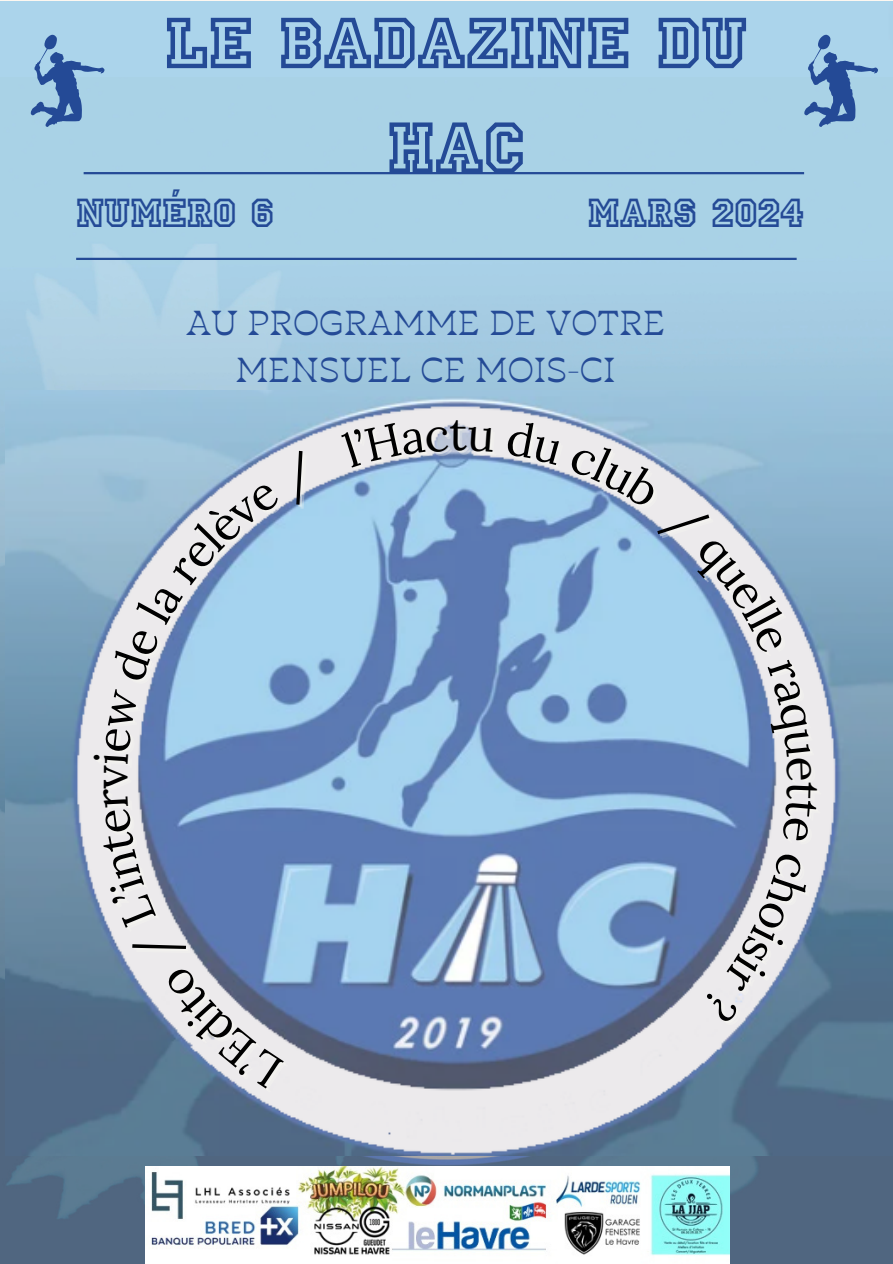
<style>
.page{position:relative;width:893px;height:1264px;background:#fff}
.page>*{position:absolute;margin:0;border:0;box-sizing:border-box;transform-origin:0 0}
.t1{font:75.45px/104.7px "Princetown Com";color:#244a96;text-align:center}
.t2{font:46.5px "Lora";color:#000}
.t3{font:42.15px "Princetown Com";color:#244a96}
.t4{font:34.5px/47.2px "Blackest Text";color:#244a96;text-align:center}
</style>
<div class="page">
<img style="left:0;top:76px;width:892px;height:1187px">
<hr style="left:84px;top:172px;width:720px;height:2px;background:#244a96">
<hr style="left:76px;top:258px;width:720px;height:2px;background:#244a96">
<svg style="left:31px;top:34px;width:74px;height:92px;background:#7fa7ce"></svg>
<svg style="left:804px;top:34px;width:74px;height:92px;background:#7fa7ce"></svg>
<img style="left:6px;top:390px;width:886px;height:765px">
<img style="left:145px;top:1166px;width:584px;height:97px">
<svg style="left:93px;top:689px;width:195px;height:403px;background:#92a6c4"></svg>
<svg style="left:108px;top:449px;width:216px;height:233px;background:#b1cce1"></svg>
<svg style="left:340px;top:422px;width:113px;height:45px;background:#d6dae4"></svg>
<svg style="left:467px;top:426px;width:31px;height:31px"></svg>
<svg style="left:506px;top:419px;width:56px;height:47px;background:#e3e3e8"></svg>
<svg style="left:568px;top:446px;width:249px;height:395px;background:#9ebbd8"></svg>
<svg style="left:701px;top:852px;width:106px;height:176px;background:#adb8ca"></svg>
<p class="t1" style="left:165px;top:-7px;width:584px">LE BADAZINE DU<br>HAC</p>
<p class="t3" style="left:76px;top:188px;width:199px">NUMÉRO 6</p>
<p class="t3" style="left:588px;top:188px;width:218px">MARS 2024</p>
<h2 class="t4" style="left:186px;top:302px;width:481px">AU PROGRAMME DE VOTRE<br>MENSUEL CE MOIS-CI</h2>
<h2 class="t2" style="left:449px;top:403px;width:19px">t</h2>
</div>
